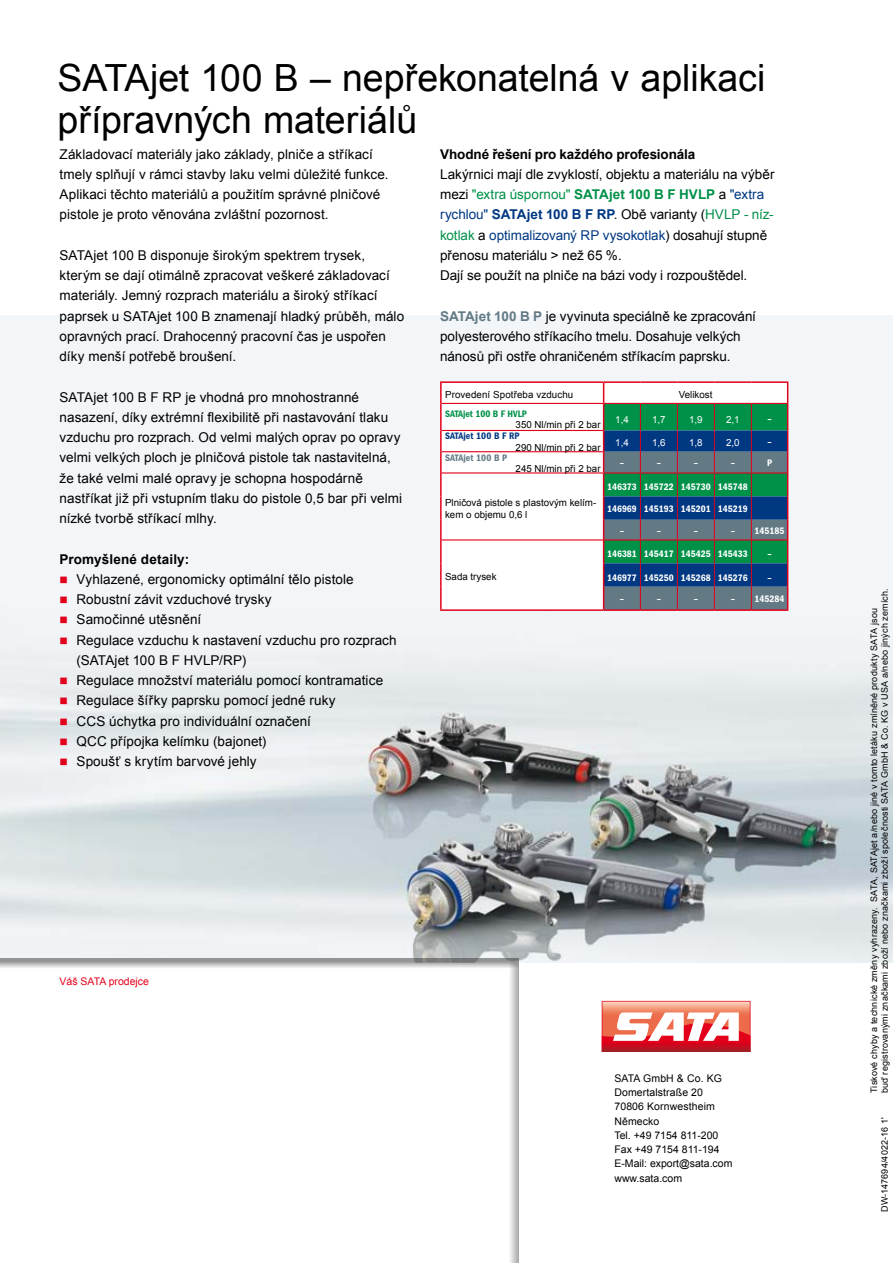
<style>
.page{position:relative;width:893px;height:1263px;background:#fff}
.page>*{position:absolute;margin:0;border:0;box-sizing:border-box;transform-origin:0 0}
.t1{font:37.5px/42px "Arial";color:#000}
.t2{font:13.5px/20.2px "Arial";letter-spacing:.005em;color:#000}
.t3{font:700 13.5px "Arial";letter-spacing:-.005em;color:#000}
.t4{font:10.5px/14.2px "Arial";color:#000}
.t5{font:10.5px "Arial";color:#e2001a}
.t6{font:9.75px/11.2px "Arial";color:#000}
.t7{font:9.75px "ITC Franklin Gothic Std Dm Cd";color:#fff}
.t8{font:9.75px "Arial";color:#fff}
.t9{font:9.75px "ITC Franklin Gothic Std Dm Cd";color:#009149}
.t10{font:9.75px "ITC Franklin Gothic Std Dm Cd";letter-spacing:.01em;color:#003882}
.t11{font:9.75px "ITC Franklin Gothic Std Dm Cd";letter-spacing:.01em;color:#637a85}
.t12{font:9px/10.8px "Arial";letter-spacing:.02em;color:#000}
.s1{color:#009149}
.s2{font-weight:700;color:#009149}
.s3{color:#003882}
.s4{font-weight:700;color:#003882}
.s5{font-weight:700;color:#637a85}
</style>
<div class="page">
<img style="left:0;top:316px;width:893px;height:646px">
<svg style="left:602px;top:1001px;width:148px;height:51px"></svg>
<div style="left:0;top:957px;width:530px;height:306px;background:#fff"></div>
<svg style="left:442px;top:383px;width:161px;height:226px"></svg>
<hr style="left:442px;top:539px;width:161px;height:1px;background:#e2001a">
<hr style="left:442px;top:451px;width:161px;height:1px;background:#e2001a">
<hr style="left:442px;top:430px;width:161px;height:1px;background:#e2001a">
<svg style="left:603px;top:383px;width:185px;height:226px;background:#3b7478"></svg>
<hr style="left:440px;top:381px;width:164px;height:2px;background:#e2001a">
<hr style="left:604px;top:381px;width:36px;height:2px;background:#e2001a">
<hr style="left:640px;top:381px;width:37px;height:2px;background:#e2001a">
<hr style="left:677px;top:381px;width:37px;height:2px;background:#e2001a">
<hr style="left:714px;top:381px;width:37px;height:2px;background:#e2001a">
<hr style="left:751px;top:381px;width:37px;height:2px;background:#e2001a">
<hr style="left:440px;top:609px;width:164px;height:2px;background:#e2001a">
<hr style="left:604px;top:609px;width:36px;height:2px;background:#e2001a">
<hr style="left:640px;top:609px;width:37px;height:2px;background:#e2001a">
<hr style="left:677px;top:609px;width:37px;height:2px;background:#e2001a">
<hr style="left:714px;top:609px;width:37px;height:2px;background:#e2001a">
<hr style="left:751px;top:609px;width:37px;height:2px;background:#e2001a">
<hr style="left:440px;top:383px;width:2px;height:20px;background:#e2001a">
<hr style="left:440px;top:403px;width:2px;height:27px;background:#e2001a">
<hr style="left:440px;top:430px;width:2px;height:22px;background:#e2001a">
<hr style="left:440px;top:452px;width:2px;height:21px;background:#e2001a">
<hr style="left:440px;top:473px;width:2px;height:23px;background:#e2001a">
<hr style="left:440px;top:496px;width:2px;height:24px;background:#e2001a">
<hr style="left:440px;top:520px;width:2px;height:20px;background:#e2001a">
<hr style="left:440px;top:540px;width:2px;height:23px;background:#e2001a">
<hr style="left:440px;top:563px;width:2px;height:24px;background:#e2001a">
<hr style="left:440px;top:587px;width:2px;height:22px;background:#e2001a">
<hr style="left:442px;top:403px;width:162px;height:1px;background:#e2001a">
<hr style="left:604px;top:403px;width:36px;height:1px;background:#e2001a">
<hr style="left:640px;top:403px;width:37px;height:1px;background:#e2001a">
<hr style="left:677px;top:403px;width:37px;height:1px;background:#e2001a">
<hr style="left:714px;top:403px;width:37px;height:1px;background:#e2001a">
<hr style="left:751px;top:403px;width:36px;height:1px;background:#e2001a">
<hr style="left:442px;top:472px;width:162px;height:1px;background:#e2001a">
<hr style="left:604px;top:472px;width:36px;height:1px;background:#e2001a">
<hr style="left:640px;top:472px;width:37px;height:1px;background:#e2001a">
<hr style="left:677px;top:472px;width:37px;height:1px;background:#e2001a">
<hr style="left:714px;top:472px;width:37px;height:1px;background:#e2001a">
<hr style="left:751px;top:472px;width:36px;height:1px;background:#e2001a">
<svg style="left:60px;top:576px;width:7px;height:7px"></svg>
<svg style="left:60px;top:597px;width:7px;height:6px"></svg>
<svg style="left:60px;top:617px;width:7px;height:7px"></svg>
<svg style="left:60px;top:637px;width:7px;height:7px"></svg>
<svg style="left:60px;top:678px;width:7px;height:6px"></svg>
<svg style="left:60px;top:698px;width:7px;height:7px"></svg>
<svg style="left:60px;top:718px;width:7px;height:7px"></svg>
<svg style="left:60px;top:738px;width:7px;height:7px"></svg>
<svg style="left:60px;top:759px;width:7px;height:6px"></svg>
<h1 class="t1" style="left:57px;top:57px;width:710px">SATAjet 100 B – nepřekonatelná v aplikaci přípravných materiálů</h1>
<p class="t2" style="left:60px;top:144px;width:331px">Základovací materiály jako základy, plniče a stříkací tmely splňují v rámci stavby laku velmi důležité funkce.<br>Aplikaci těchto materiálů a použitím správné plničové pistole je proto věnována zvláštní pozornost.</p>
<p class="t2" style="left:60px;top:245px;width:346px">SATAjet 100 B disponuje širokým spektrem trysek, kterým se dají otimálně zpracovat veškeré základovací materiály. Jemný rozprach materiálu a široký stříkací paprsek u SATAjet 100 B znamenají hladký průběh, málo opravných prací. Drahocenný pracovní čas je uspořen díky menší potřebě broušení.</p>
<p class="t2" style="left:60px;top:387px;width:344px">SATAjet 100 B F RP je vhodná pro mnohostranné nasazení, díky extrémní flexibilitě při nastavování tlaku vzduchu pro rozprach. Od velmi malých oprav po opravy velmi velkých ploch je plničová pistole tak nastavitelná, že také velmi malé opravy je schopna hospodárně nastříkat již při vstupním tlaku do pistole 0,5 bar při velmi nízké tvorbě stříkací mlhy.</p>
<p class="t3" style="left:60px;top:550px;width:131px">Promyšlené detaily:</p>
<p class="t2" style="left:77px;top:569px;width:322px">Vyhlazené, ergonomicky optimální tělo pistole Robustní závit vzduchové trysky<br>Samočinné utěsnění<br>Regulace vzduchu k nastavení vzduchu pro rozprach (SATAjet 100 B F HVLP/RP)<br>Regulace množství materiálu pomocí kontramatice Regulace šířky paprsku pomocí jedné ruky<br>CCS úchytka pro individuální označení<br>QCC přípojka kelímku (bajonet)<br>Spoušť s krytím barvové jehly</p>
<p class="t3" style="left:440px;top:145px;width:257px">Vhodné řešení pro každého profesionála</p>
<p class="t2" style="left:440px;top:164px;width:336px">Lakýrnici mají dle zvyklostí, objektu a materiálu na výběr mezi <span class="s1">"extra úspornou"</span> <span class="s2">SATAjet 100 B F HVLP</span> a <span class="s3">"extra rychlou"</span> <span class="s4">SATAjet 100 B F RP</span>. Obě varianty (<span class="s1">HVLP - níz&shy;kotlak</span> a <span class="s3">optimalizovaný RP vysokotlak</span>) dosahují stupně přenosu materiálu &gt; než 65 %.<br>Dají se použít na plniče na bázi vody i rozpouštědel.</p>
<p class="t2" style="left:440px;top:306px;width:317px"><span class="s5">SATAjet 100 B P</span> je vyvinuta speciálně ke zpracování polyesterového stříkacího tmelu. Dosahuje velkých nánosů při ostře ohraničeném stříkacím paprsku.</p>
<p class="t6" style="left:445px;top:389px;width:130px">Provedení Spotřeba vzduchu</p>
<p class="t6" style="left:679px;top:389px;width:35px">Velikost</p>
<p class="t9" style="left:445px;top:408px;width:83px">SATAjet 100 B F HVLP</p>
<p class="t6" style="left:516px;top:419px;width:87px">350 Nl/min při 2 bar</p>
<p class="t8" style="left:615px;top:413px;width:15px">1,4</p>
<p class="t8" style="left:652px;top:413px;width:15px">1,7</p>
<p class="t8" style="left:689px;top:413px;width:15px">1,9</p>
<p class="t8" style="left:726px;top:413px;width:15px">2,1</p>
<p class="t7" style="left:767px;top:414px;width:6px">–</p>
<p class="t10" style="left:445px;top:431px;width:76px">SATAjet 100 B F RP</p>
<p class="t6" style="left:516px;top:442px;width:87px">290 Nl/min při 2 bar</p>
<p class="t8" style="left:615px;top:436px;width:15px">1,4</p>
<p class="t8" style="left:652px;top:436px;width:15px">1,6</p>
<p class="t8" style="left:689px;top:436px;width:15px">1,8</p>
<p class="t8" style="left:726px;top:436px;width:15px">2,0</p>
<p class="t7" style="left:767px;top:436px;width:6px">–</p>
<p class="t11" style="left:445px;top:452px;width:64px">SATAjet 100 B P</p>
<p class="t7" style="left:620px;top:457px;width:6px">–</p>
<p class="t7" style="left:657px;top:457px;width:6px">–</p>
<p class="t7" style="left:694px;top:457px;width:6px">–</p>
<p class="t7" style="left:731px;top:457px;width:6px">–</p>
<p class="t7" style="left:767px;top:457px;width:6px">P</p>
<p class="t6" style="left:516px;top:463px;width:87px">245 Nl/min při 2 bar</p>
<p class="t7" style="left:607px;top:481px;width:142px">146373 145722 145730 145748</p>
<p class="t7" style="left:607px;top:503px;width:142px">146969 145193 145201 145219</p>
<p class="t7" style="left:620px;top:525px;width:6px">–</p>
<p class="t7" style="left:657px;top:525px;width:6px">–</p>
<p class="t7" style="left:694px;top:525px;width:6px">–</p>
<p class="t7" style="left:731px;top:525px;width:55px">– 145185</p>
<p class="t6" style="left:445px;top:497px;width:153px">Plničová pistole s plastovým kelím&shy;kem o objemu 0,6 l</p>
<p class="t7" style="left:607px;top:548px;width:142px">146381 145417 145425 145433</p>
<p class="t7" style="left:767px;top:548px;width:6px">–</p>
<p class="t7" style="left:607px;top:572px;width:142px">146977 145250 145268 145276</p>
<p class="t7" style="left:767px;top:572px;width:6px">–</p>
<p class="t7" style="left:620px;top:593px;width:6px">–</p>
<p class="t7" style="left:657px;top:593px;width:6px">–</p>
<p class="t7" style="left:694px;top:593px;width:6px">–</p>
<p class="t7" style="left:731px;top:593px;width:55px">– 145284</p>
<p class="t6" style="left:445px;top:571px;width:53px">Sada trysek</p>
<p class="t5" style="left:60px;top:974px;width:91px">Váš SATA prodejce</p>
<p class="t4" style="left:614px;top:1071px;width:120px">SATA GmbH &amp; Co. KG<br>Domertalstraße 20<br>70806 Kornwestheim<br>Německo<br>Tel. +49 7154 811-200<br>Fax +49 7154 811-194<br>E-Mail: export@sata.com www.sata.com</p>
<p class="t12" style="left:869px;top:1093px;width:506px;rotate:-90deg">Tiskové chyby a technické změny vyhrazeny. SATA, SATAjet a/nebo jiné v tomto letáku zmíněné produkty SATA jsou<br>buď registrovanými značkami zboží nebo značkami zboží společnosti SATA GmbH &amp; Co. KG v USA a/nebo jiných zemích.</p>
<p class="t12" style="left:879px;top:1212px;width:96px;rotate:-90deg">DW-147694/4022-16 1'</p>
</div>
